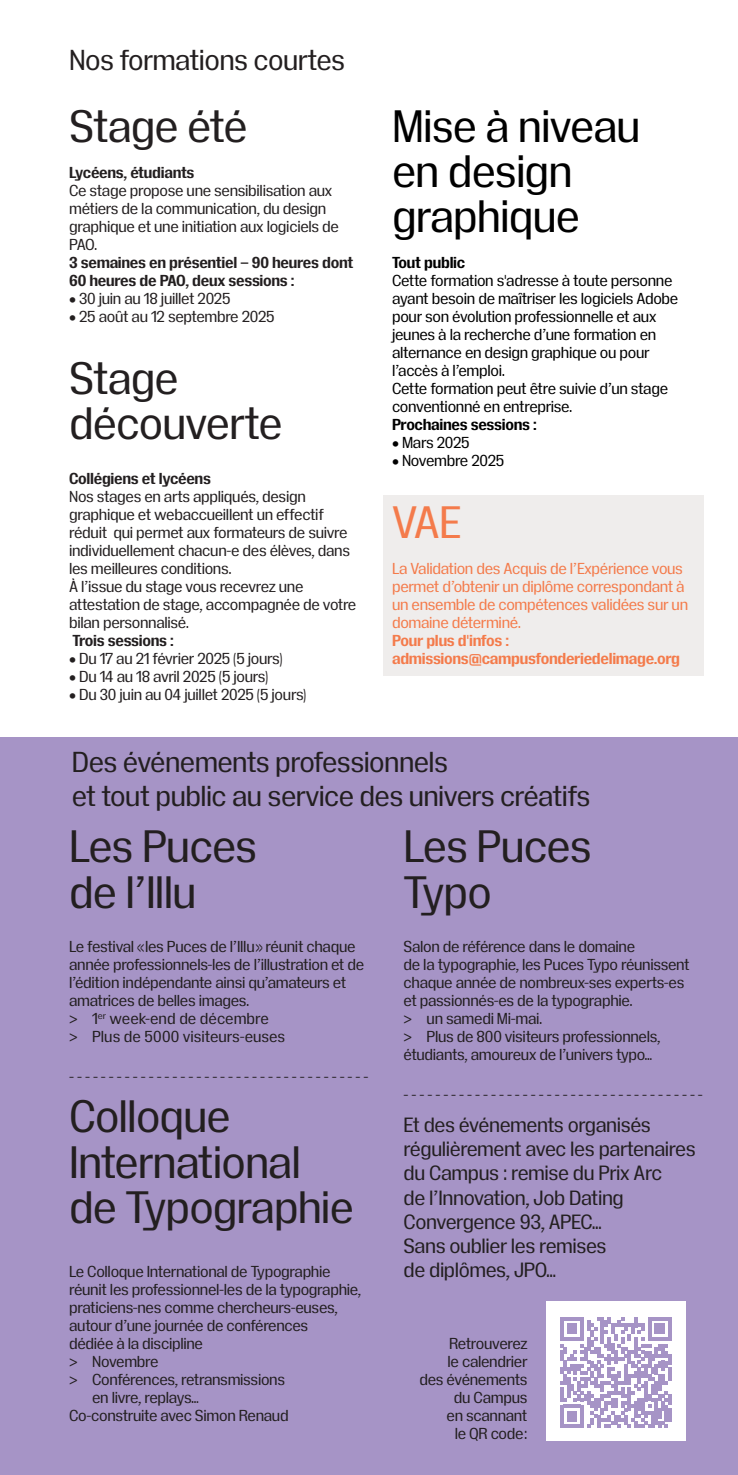
<style>
.page{position:relative;width:738px;height:1475px;background:#fff}
.page>*{position:absolute;margin:0;border:0;box-sizing:border-box;transform-origin:0 0}
.Moyen_titre{font:44px/45.2px "Insitu";letter-spacing:-.02em;color:#231f20}
.Moyen_titre-2{font:44px/45.2px "Insitu";letter-spacing:-.02em;color:#000}
.Texte_courant{font:44px "Insitu";letter-spacing:-.025em;color:#231f20}
.Moyen_titre-3{font:44px "Insitu";color:#f47b4b}
.Moyen-Titre2{font:28px/33.6px "Insitu";letter-spacing:-.02em;color:#231f20}
.Texte_courant-2{font:28px "Insitu";letter-spacing:-.02em;color:#231f20}
.Sous-titres{font:20px/24px "Insitu";letter-spacing:-.02em;color:#231f20}
.Courant_Rose{font:15.4px/18px "Insitu";letter-spacing:-.02em;color:#231f20}
.Courant_Doré{font:15.4px/18px "Insitu";letter-spacing:-.02em;color:#231f20}
.Courant_Doré-2{font:15.4px/18px "Insitu";letter-spacing:-.02em;color:#000}
.Courant_Doré-3{font:15.4px/18px "Insitu";letter-spacing:-.02em;color:#f47b4b}
.Texte_courant-3{font:700 15.4px/18px "Insitu";letter-spacing:-.02em;color:#231f20}
.Courant_Doré-4{font:700 15.4px "Insitu";letter-spacing:-.02em;color:#f47b4b}
.Courant_Rose-2{font:15.4px "Insitu";color:#231f20}
.Texte_courant-4{font:15.4px "Insitu";letter-spacing:-.02em;color:#231f20}
.Courant_Doré-5{font:700 15.4px "Insitu";letter-spacing:-.02em;color:#000}
.Courant_Doré-6{font:700 15.4px "Insitu";letter-spacing:-.02em;color:#231f20}
.Texte_courant-5{font:700 15.4px "Insitu";letter-spacing:-.02em;color:#000}
</style>
<div class="page">
<div style="left:383px;top:495px;width:319px;height:180px;background:#efedec"></div>
<div style="left:0;top:737px;width:737px;height:737px;background:#a694c6"></div>
<div style="left:546px;top:1300px;width:139px;height:139px;background:#fff"></div>
<svg style="left:560px;top:1317px;width:107px;height:110px"></svg>
<svg style="left:667px;top:1317px;width:4px;height:9px"></svg>
<svg style="left:667px;top:1326px;width:4px;height:14px"></svg>
<svg style="left:667px;top:1353px;width:4px;height:10px"></svg>
<svg style="left:667px;top:1367px;width:4px;height:13px"></svg>
<hr style="left:667px;top:1394px;width:4px;height:10px;background:#a694c6">
<hr style="left:667px;top:1407px;width:4px;height:13px;background:#a694c6">
<p class="Texte_courant-2" style="left:69px;top:40px;width:277px">Nos formations courtes</p>
<p class="Texte_courant" style="left:69px;top:95px;width:180px">Stage été</p>
<p class="Texte_courant-3" style="left:69px;top:162px;width:127px">Lycéens, étudiants</p>
<p class="Courant_Doré" style="left:69px;top:180px;width:271px">Ce stage propose une sensibilisation aux métiers de la communication, du design graphique et une initiation aux logiciels de<br>PAO.</p>
<p class="Texte_courant-3" style="left:69px;top:252px;width:285px">3 semaines en présentiel – 90 heures dont<br>60 heures de PAO, deux sessions :</p>
<p class="Texte_courant-4" style="left:69px;top:287px;width:163px">• 30 juin au 18 juillet 2025</p>
<p class="Texte_courant-4" style="left:69px;top:305px;width:207px">• 25 août au 12 septembre 2025</p>
<p class="Moyen_titre" style="left:69px;top:353px;width:215px">Stage découverte</p>
<p class="Texte_courant-3" style="left:69px;top:468px;width:143px">Collégiens et lycéens</p>
<p class="Courant_Doré" style="left:69px;top:486px;width:282px">Nos stages en arts appliqués, design graphique et webaccueillent un effectif réduit qui permet aux formateurs de suivre individuellement chacun-e des élèves, dans les meilleures conditions.</p>
<p class="Courant_Doré" style="left:69px;top:576px;width:288px">À l’issue du stage vous recevrez une attestation de stage, accompagnée de votre bilan personnalisé.</p>
<p class="Courant_Doré-6" style="left:72px;top:629px;width:103px">Trois sessions :</p>
<p class="Courant_Doré" style="left:69px;top:648px;width:215px">• Du 17 au 21 février 2025 (5 jours)</p>
<p class="Courant_Doré" style="left:69px;top:666px;width:200px">• Du 14 au 18 avril 2025 (5 jours)</p>
<p class="Courant_Doré" style="left:69px;top:684px;width:238px">• Du 30 juin au 04 juillet 2025 (5 jours)</p>
<p class="Moyen_titre-2" style="left:392px;top:101px;width:250px">Mise à niveau en design graphique</p>
<p class="Texte_courant-5" style="left:392px;top:251px;width:75px">Tout public</p>
<p class="Courant_Doré-2" style="left:392px;top:270px;width:287px">Cette formation s'adresse à toute personne ayant besoin de maîtriser les logiciels Adobe pour son évolution professionnelle et aux jeunes à la recherche d’une formation en alternance en design graphique ou pour l’accès à l’emploi.</p>
<p class="Courant_Doré-2" style="left:392px;top:378px;width:277px">Cette formation peut être suivie d’un stage conventionné en entreprise.</p>
<p class="Courant_Doré-5" style="left:392px;top:413px;width:146px">Prochaines sessions :</p>
<p class="Courant_Doré-2" style="left:392px;top:432px;width:79px">• Mars 2025</p>
<p class="Courant_Doré-2" style="left:392px;top:450px;width:114px">• Novembre 2025</p>
<p class="Moyen_titre-3" style="left:392px;top:491px;width:70px">VAE</p>
<p class="Courant_Doré-3" style="left:392px;top:558px;width:297px">La Validation des Acquis de l’Expérience vous permet d’obtenir un diplôme correspondant à un ensemble de compétences validées sur un domaine déterminé.</p>
<p class="Courant_Doré-4" style="left:392px;top:629px;width:119px">Pour plus d'infos :</p>
<p class="Courant_Doré-4" style="left:392px;top:647px;width:289px">admissions@campusfonderiedelimage.org</p>
<p class="Moyen-Titre2" style="left:72px;top:743px;width:519px">Des événements professionnels<br>et tout public au service des univers créatifs</p>
<p class="Moyen_titre" style="left:69px;top:821px;width:189px">Les Puces de l’Illu</p>
<p class="Courant_Rose" style="left:69px;top:936px;width:296px">Le festival « les Puces de l’Illu » réunit chaque année professionnels-les de l’illustration et de l’édition indépendante ainsi qu’amateurs et amatrices de belles images.</p>
<p class="Courant_Rose-2" style="left:69px;top:1007px;width:201px">&gt; 1<sup>er</sup> week-end de décembre</p>
<p class="Courant_Rose-2" style="left:69px;top:1025px;width:217px">&gt; Plus de 5000 visiteurs-euses</p>
<p class="Courant_Rose" style="left:69px;top:1066px;width:300px">- - - - - - - - - - - - - - - - - - - - - - - - - - - - - - - - - - - - - -</p>
<p class="Moyen_titre" style="left:69px;top:1091px;width:286px">Colloque<br>International de Typographie</p>
<p class="Courant_Rose" style="left:69px;top:1260px;width:293px">Le Colloque International de Typographie réunit les professionnel-les de la typographie, praticiens-nes comme chercheurs-euses, autour d’une journée de conférences<br>dédiée à la discipline</p>
<p class="Courant_Rose" style="left:69px;top:1350px;width:91px">&gt; Novembre</p>
<p class="Courant_Rose" style="left:69px;top:1368px;width:217px">&gt; Conférences, retransmissions</p>
<p class="Courant_Rose" style="left:92px;top:1386px;width:108px">en livre, replays…</p>
<p class="Courant_Rose" style="left:69px;top:1404px;width:221px">Co-construite avec Simon Renaud</p>
<p class="Moyen_titre" style="left:403px;top:821px;width:189px">Les Puces<br>Typo</p>
<p class="Courant_Rose" style="left:403px;top:936px;width:287px">Salon de référence dans le domaine<br>de la typographie, les Puces Typo réunissent chaque année de nombreux-ses experts-es et passionnés-es de la typographie.<br>&gt; un samedi Mi-mai.</p>
<p class="Courant_Rose" style="left:403px;top:1026px;width:258px">&gt; Plus de 800 visiteurs professionnels, étudiants, amoureux de l’univers typo…</p>
<p class="Courant_Rose" style="left:403px;top:1084px;width:300px">- - - - - - - - - - - - - - - - - - - - - - - - - - - - - - - - - - - - - -</p>
<p class="Sous-titres" style="left:403px;top:1111px;width:293px">Et des événements organisés régulièrement avec les partenaires du Campus : remise du Prix Arc<br>de l’Innovation, Job Dating<br>Convergence 93, APEC…<br>Sans oublier les remises<br>de diplômes, JPO…</p>
<p class="Courant_Rose" style="left:449px;top:1332px;width:80px">Retrouverez</p>
<p class="Courant_Rose" style="left:447px;top:1350px;width:81px">le calendrier</p>
<p class="Courant_Rose" style="left:419px;top:1368px;width:109px;text-align:right">des événements du Campus<br>en scannant<br>le QR code :</p>
</div>
